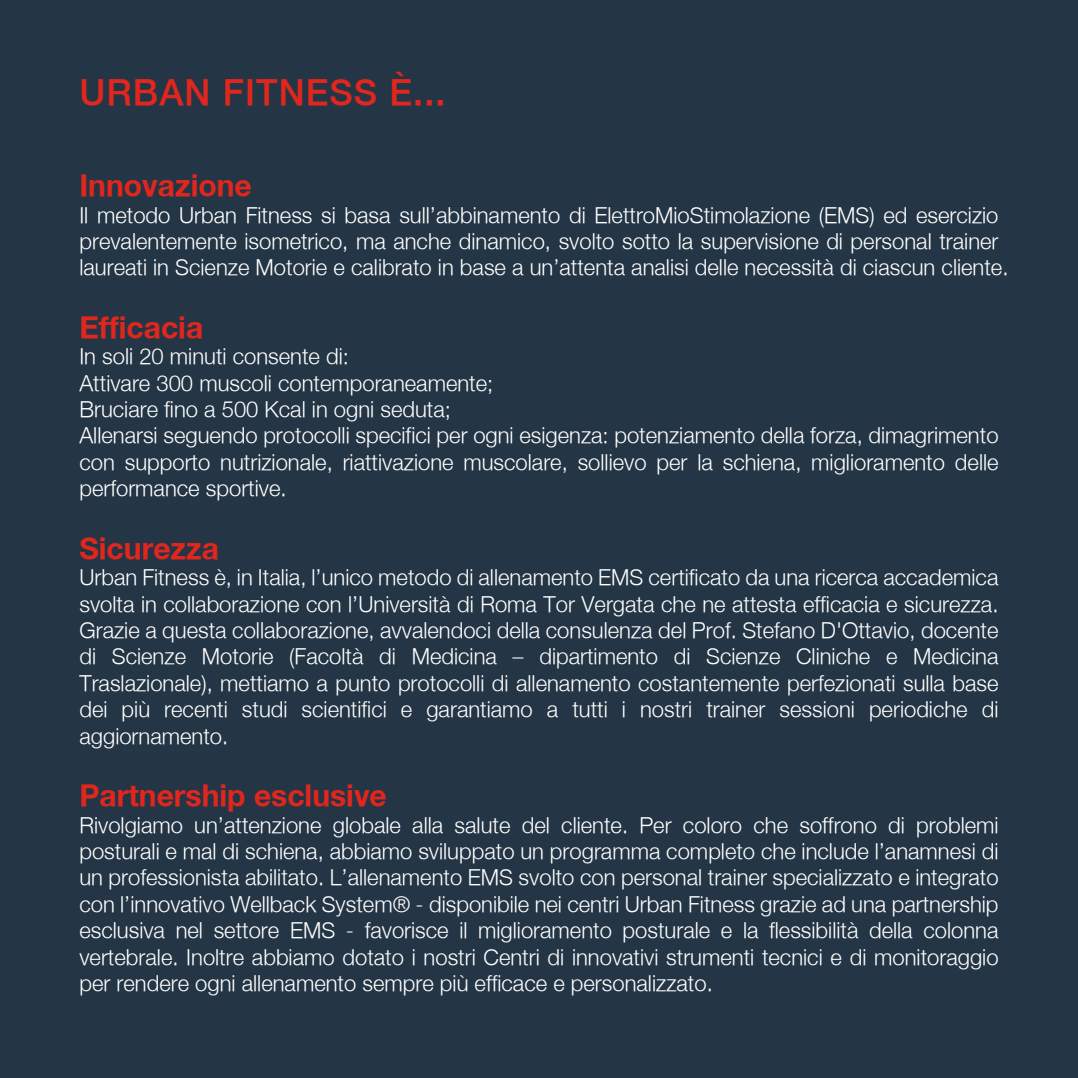
<style>
.page{position:relative;width:1078px;height:1078px;background:#fff}
.page>*{position:absolute;margin:0;border:0;box-sizing:border-box;transform-origin:0 0}
.t1{font:500 36px "Helvetica Neue";letter-spacing:.03em;color:#e1261d}
.t2{font:700 30px "Helvetica Neue";color:#e1261d}
.t3{font:300 22px/26.4px "Helvetica Neue";color:#fff}
</style>
<div class="page">
<div style="left:0;top:0;width:1077px;height:1077px;background:#243646"></div>
<h1 class="t1" style="left:79px;top:70px;width:367px">URBAN FITNESS È...</h1>
<h2 class="t2" style="left:79px;top:167px;width:174px">Innovazione</h2>
<p class="t3" style="left:79px;top:201px;width:930px">Il metodo Urban Fitness si basa sull’abbinamento di ElettroMioStimolazione (EMS) ed esercizio prevalentemente isometrico, ma anche dinamico, svolto sotto la supervisione di personal trainer laureati in Scienze Motorie e calibrato in base a un’attenta analisi delle necessità di ciascun cliente.</p>
<h2 class="t2" style="left:79px;top:308px;width:125px">Efficacia</h2>
<p class="t3" style="left:79px;top:342px;width:920px">In soli 20 minuti consente di:<br>Attivare 300 muscoli contemporaneamente;<br>Bruciare fino a 500 Kcal in ogni seduta;<br>Allenarsi seguendo protocolli specifici per ogni esigenza: potenziamento della forza, dimagrimento con supporto nutrizionale, riattivazione muscolare, sollievo per la schiena, miglioramento delle performance sportive.</p>
<h2 class="t2" style="left:79px;top:529px;width:141px">Sicurezza</h2>
<p class="t3" style="left:79px;top:563px;width:920px;text-align:justify">Urban Fitness è, in Italia, l’unico metodo di allenamento EMS certificato da una ricerca accademica svolta in collaborazione con l’Università di Roma Tor Vergata che ne attesta efficacia e sicurezza.<br>Grazie a questa collaborazione, avvalendoci della consulenza del Prof. Stefano D'Ottavio, docente di Scienze Motorie (Facoltà di Medicina – dipartimento di Scienze Cliniche e Medicina Traslazionale), mettiamo a punto protocolli di allenamento costantemente perfezionati sulla base dei più recenti studi scientifici e garantiamo a tutti i nostri trainer sessioni periodiche di aggiornamento.</p>
<h2 class="t2" style="left:79px;top:776px;width:309px">Partnership esclusive</h2>
<p class="t3" style="left:79px;top:810px;width:920px;text-align:justify">Rivolgiamo un’attenzione globale alla salute del cliente. Per coloro che soffrono di problemi posturali e mal di schiena, abbiamo sviluppato un programma completo che include l’anamnesi di un professionista abilitato. L’allenamento EMS svolto con personal trainer specializzato e integrato con l’innovativo Wellback System® - disponibile nei centri Urban Fitness grazie ad una partnership esclusiva nel settore EMS - favorisce il miglioramento posturale e la flessibilità della colonna vertebrale. Inoltre abbiamo dotato i nostri Centri di innovativi strumenti tecnici e di monitoraggio per rendere ogni allenamento sempre più efficace e personalizzato.</p>
</div>
